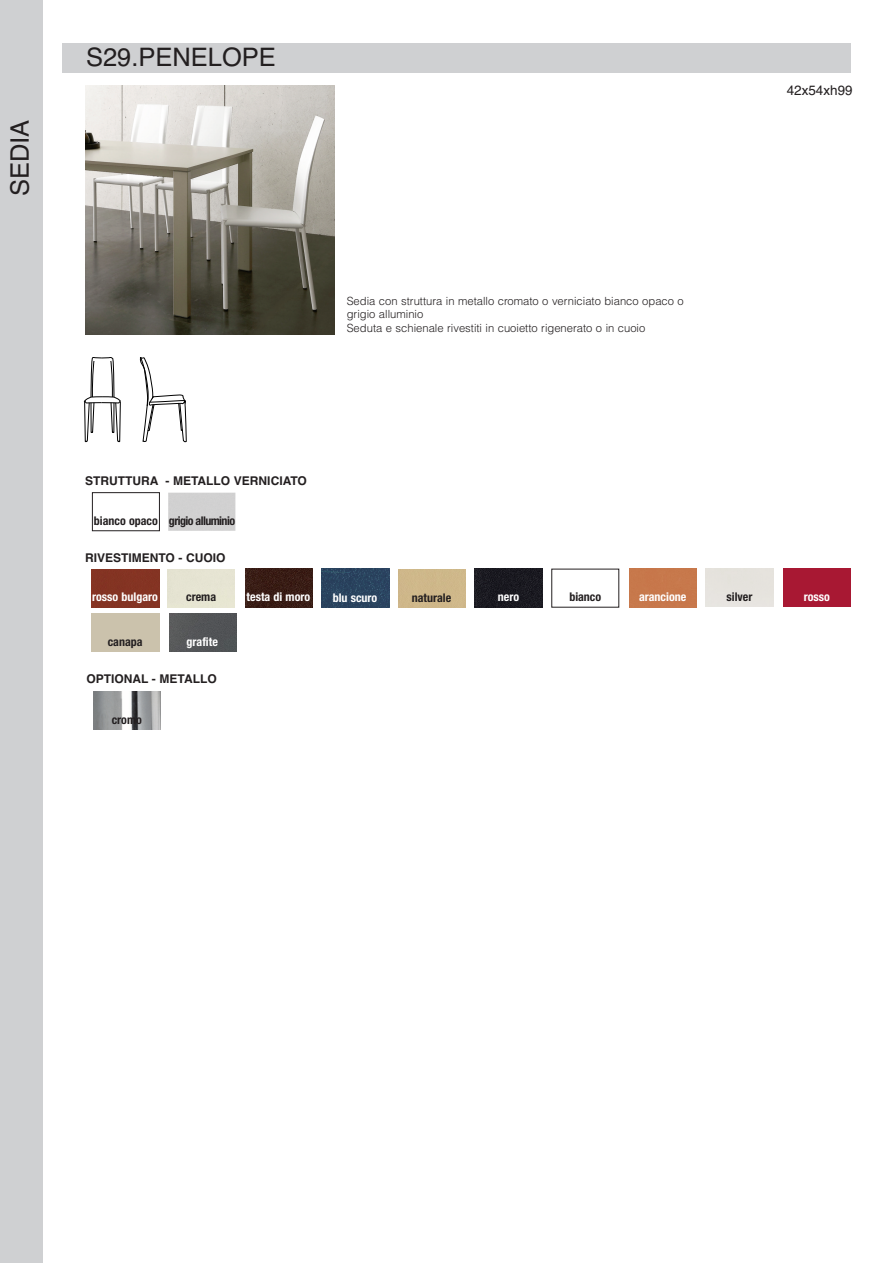
<style>
.page{position:relative;width:893px;height:1263px;background:#fff}
.page>*{position:absolute;margin:0;border:0;box-sizing:border-box;transform-origin:0 0}
.t1{font:25.5px "Helvetica";color:#231f20}
.t2{font:13.5px "Helvetica";color:#231f20}
.t3{font:700 12px "Helvetica";color:#231f20}
.t4{font:700 condensed 12px "Helvetica Neue";color:#fff}
.t5{font:700 condensed 12px "Helvetica Neue";color:#231f20}
.t6{font:700 condensed 12px "Helvetica Neue";letter-spacing:-.05em;color:#231f20}
.t7{font:300 11.25px/13.5px "Helvetica";color:#231f20}
</style>
<div class="page">
<div style="left:168px;top:493px;width:67px;height:38px;background:#d1d1d1"></div>
<div style="left:0;top:0;width:43px;height:1263px;background:#cfd0d2"></div>
<div style="left:62px;top:43px;width:788px;height:30px;background:#cfd0d2"></div>
<div style="left:92px;top:492px;width:68px;height:39px;border:1px solid #231f20"></div>
<img style="left:85px;top:85px;width:250px;height:250px">
<svg style="left:140px;top:357px;width:47px;height:86px"></svg>
<svg style="left:84px;top:357px;width:37px;height:86px"></svg>
<div style="left:170px;top:613px;width:67px;height:39px;background:#535557"></div>
<div style="left:783px;top:568px;width:67px;height:39px;background:#a81833"></div>
<img style="left:475px;top:569px;width:67px;height:38px">
<img style="left:322px;top:569px;width:67px;height:38px">
<img style="left:245px;top:569px;width:68px;height:38px">
<div style="left:92px;top:569px;width:67px;height:39px;background:#843323"></div>
<div style="left:629px;top:569px;width:67px;height:38px;background:#c7784b"></div>
<img style="left:93px;top:691px;width:68px;height:38px">
<h1 class="t1" style="left:5px;top:196px;width:78px;rotate:-90deg">SEDIA</h1>
<h1 class="t1" style="left:86px;top:42px;width:191px">S29.PENELOPE</h1>
<p class="t7" style="left:347px;top:293px;width:339px">Sedia con struttura in metallo cromato o verniciato bianco opaco o grigio alluminio<br>Seduta e schienale rivestiti in cuoietto rigenerato o in cuoio</p>
<p class="t2" style="left:787px;top:83px;width:68px">42x54xh99</p>
<p class="t3" style="left:85px;top:473px;width:223px">STRUTTURA - METALLO VERNICIATO</p>
<p class="t6" style="left:94px;top:511px;width:143px">bianco opaco grigio alluminio</p>
<p class="t3" style="left:85px;top:551px;width:142px">RIVESTIMENTO - CUOIO</p>
<p class="t4" style="left:92px;top:587px;width:67px">rosso bulgaro</p>
<p class="t5" style="left:186px;top:587px;width:31px">crema</p>
<p class="t4" style="left:247px;top:587px;width:65px">testa di moro</p>
<p class="t4" style="left:187px;top:632px;width:33px">grafite</p>
<p class="t5" style="left:108px;top:631px;width:36px">canapa</p>
<p class="t3" style="left:86px;top:671px;width:132px">OPTIONAL - METALLO</p>
<p class="t5" style="left:112px;top:709px;width:32px">cromo</p>
<p class="t4" style="left:333px;top:587px;width:46px">blu scuro</p>
<p class="t4" style="left:639px;top:587px;width:49px">arancione</p>
<p class="t4" style="left:804px;top:587px;width:28px">rosso</p>
<p class="t5" style="left:412px;top:588px;width:41px">naturale</p>
<p class="t4" style="left:498px;top:587px;width:23px">nero</p>
<p class="t5" style="left:569px;top:587px;width:33px">bianco</p>
<p class="t5" style="left:726px;top:587px;width:27px">silver</p>
</div>
